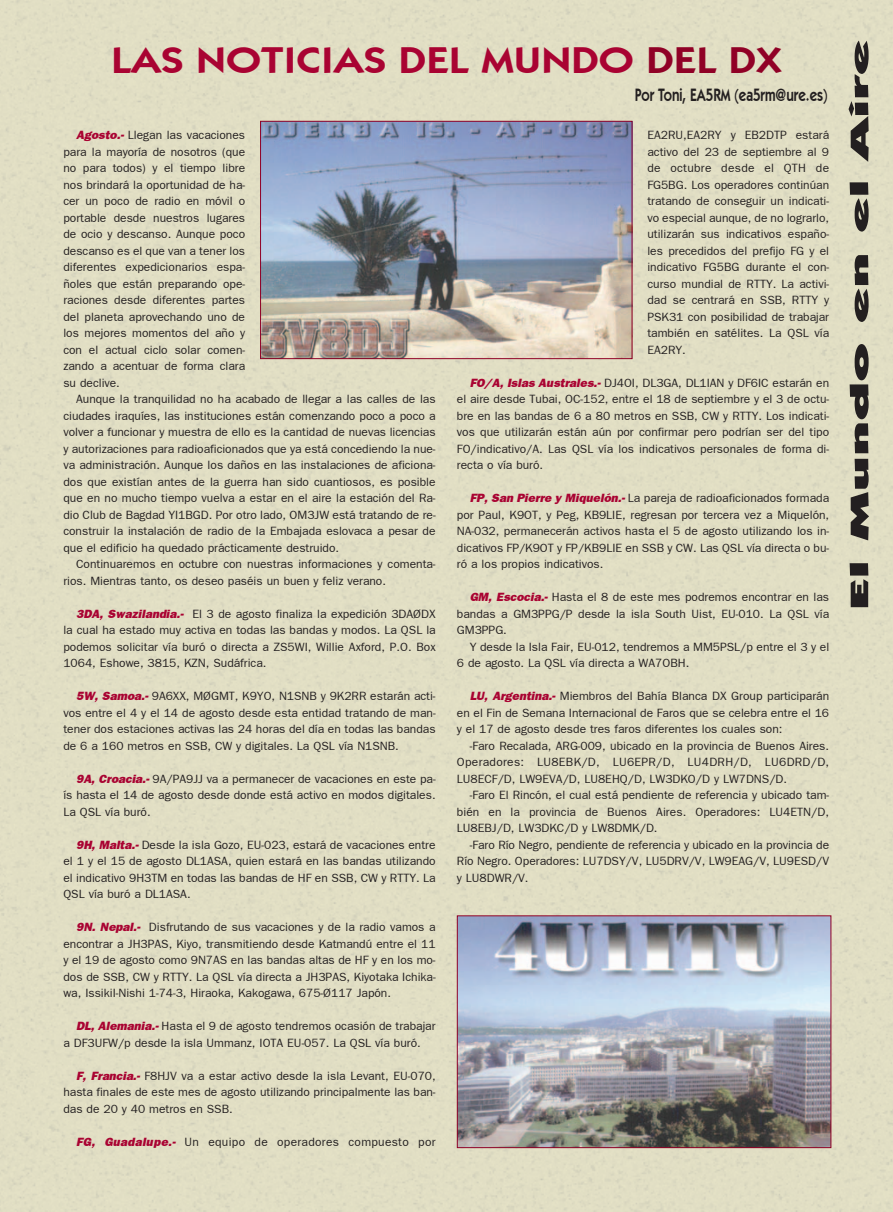
<style>
.page{position:relative;width:893px;height:1212px;background:#fff}
.page>*{position:absolute;margin:0;border:0;box-sizing:border-box;transform-origin:0 0}
.t1{font:600 37.5px "Itc Kabel";color:#a90332;scale:1.2 1}
.t2{font:900 25.5px "Itc Kabel";color:#231f20;scale:2.5 1}
.t3{font:600 18px "Itc Kabel";color:#231f20;scale:.75 1}
.t4{font:12px/16.5px "Franklin Gothic";color:#231f20;text-align:justify}
.t5{font:12px "Franklin Gothic";letter-spacing:.025em;color:#231f20}
.s1{color:#900126}
.s2{font-weight:800;font-style:italic;color:#a90332}
</style>
<div class="page">
<div style="left:0;top:0;width:892px;height:1212px;background:#e1dec4"></div>
<img style="left:459px;top:917px;width:370px;height:229px">
<div style="left:457px;top:915px;width:374px;height:233px;border:1px solid #900126"></div>
<img style="left:262px;top:123px;width:368px;height:234px">
<div style="left:260px;top:121px;width:372px;height:238px;border:1px solid #900126"></div>
<h1 class="t1" style="left:111px;top:45px;width:560px">LAS NOTICIAS DEL MUNDO <span class="s1">DEL DX</span></h1>
<h3 class="t3" style="left:634px;top:88px;width:259px">Por Toni, EA5RM (ea5rm@ure.es)</h3>
<p class="t4" style="left:63px;top:128px;width:183px;text-indent:13px"><span class="s2">Agosto.-</span> Llegan las vacaciones para la mayorÌa de nosotros (que no para todos) y el tiempo libre nos brindar· la oportunidad de ha&shy;cer un poco de radio en mÛvil o portable desde nuestros lugares de ocio y descanso. Aunque poco descanso es el que van a tener los diferentes expedicionarios espa-Òoles que est·n preparando ope&shy;raciones desde diferentes partes del planeta aprovechando uno de los mejores momentos del aÒo y con el actual ciclo solar comen&shy;zando a acentuar de forma clara su declive.</p>
<p class="t4" style="left:63px;top:392px;width:374px;text-indent:13px">Aunque la tranquilidad no ha acabado de llegar a las calles de las ciudades iraquÌes, las instituciones est·n comenzando poco a poco a volver a funcionar y muestra de ello es la cantidad de nuevas licencias y autorizaciones para radioaficionados que ya est· concediendo la nue&shy;va administraciÛn. Aunque los daÒos en las instalaciones de aficiona&shy;dos que existÌan antes de la guerra han sido cuantiosos, es posible que en no mucho tiempo vuelva a estar en el aire la estaciÛn del Ra&shy;dio Club de Bagdad YI1BGD. Por otro lado, OM3JW est· tratando de re&shy;construir la instalaciÛn de radio de la Embajada eslovaca a pesar de que el edificio ha quedado pr·cticamente destruido.</p>
<p class="t4" style="left:63px;top:557px;width:374px;text-indent:13px">Continuaremos en octubre con nuestras informaciones y comenta&shy;rios. Mientras tanto, os deseo pasÈis un buen y feliz verano.</p>
<p class="t4" style="left:63px;top:606px;width:374px;text-indent:13px"><span class="s2">3DA, Swazilandia.-</span> El 3 de agosto finaliza la expediciÛn 3DAÿDX la cual ha estado muy activa en todas las bandas y modos. La QSL la podemos solicitar vÌa burÛ o directa a ZS5WI, Willie Axford, P.O. Box 1064, Eshowe, 3815, KZN, Sud·frica.</p>
<p class="t4" style="left:63px;top:689px;width:374px;text-indent:13px"><span class="s2">5W, Samoa.-</span> 9A6XX, MÿGMT, K9YO, N1SNB y 9K2RR estar·n acti&shy;vos entre el 4 y el 14 de agosto desde esta entidad tratando de man&shy;tener dos estaciones activas las 24 horas del dÌa en todas las bandas de 6 a 160 metros en SSB, CW y digitales. La QSL vÌa N1SNB.</p>
<p class="t4" style="left:63px;top:771px;width:374px;text-indent:13px"><span class="s2">9A, Croacia.-</span> 9A/PA9JJ va a permanecer de vacaciones en este pa-Ìs hasta el 14 de agosto desde donde est· activo en modos digitales.<br>La QSL vÌa burÛ.</p>
<p class="t4" style="left:63px;top:837px;width:374px;text-indent:13px"><span class="s2">9H, Malta.-</span> Desde la isla Gozo, EU-023, estar· de vacaciones entre el 1 y el 15 de agosto DL1ASA, quien estar· en las bandas utilizando el indicativo 9H3TM en todas las bandas de HF en SSB, CW y RTTY. La QSL vÌa burÛ a DL1ASA.</p>
<p class="t4" style="left:63px;top:920px;width:374px;text-indent:13px"><span class="s2">9N. Nepal.-</span> Disfrutando de sus vacaciones y de la radio vamos a encontrar a JH3PAS, Kiyo, transmitiendo desde Katmand˙ entre el 11 y el 19 de agosto como 9N7AS en las bandas altas de HF y en los mo&shy;dos de SSB, CW y RTTY. La QSL vÌa directa a JH3PAS, Kiyotaka Ichika&shy;wa, IssikiI-Nishi 1-74-3, Hiraoka, Kakogawa, 675-ÿ117 JapÛn.</p>
<p class="t4" style="left:63px;top:1019px;width:374px;text-indent:13px"><span class="s2">DL, Alemania.-</span> Hasta el 9 de agosto tendremos ocasiÛn de trabajar a DF3UFW/p desde la isla Ummanz, IOTA EU-057. La QSL vÌa burÛ.</p>
<p class="t4" style="left:63px;top:1068px;width:374px;text-indent:13px"><span class="s2">F, Francia.-</span> F8HJV va a estar activo desde la isla Levant, EU-070, hasta finales de este mes de agosto utilizando principalmente las ban&shy;das de 20 y 40 metros en SSB.</p>
<p class="t5" style="left:76px;top:1137px;width:361px"><span class="s2">FG, Guadalupe.-</span> Un equipo de operadores compuesto por</p>
<p class="t4" style="left:647px;top:128px;width:183px">EA2RU,EA2RY y EB2DTP estar· activo del 23 de septiembre al 9 de octubre desde el QTH de FG5BG. Los operadores contin˙an tratando de conseguir un indicati&shy;vo especial aunque, de no lograrlo, utilizar·n sus indicativos espaÒo&shy;les precedidos del prefijo FG y el indicativo FG5BG durante el con&shy;curso mundial de RTTY. La activi&shy;dad se centrar· en SSB, RTTY y PSK31 con posibilidad de trabajar tambiÈn en satÈlites. La QSL vÌa EA2RY.</p>
<p class="t4" style="left:457px;top:375px;width:374px;text-indent:13px"><span class="s2">FO/A, Islas Australes.-</span> DJ4OI, DL3GA, DL1IAN y DF6IC estar·n en el aire desde Tubai, OC-152, entre el 18 de septiembre y el 3 de octu&shy;bre en las bandas de 6 a 80 metros en SSB, CW y RTTY. Los indicati&shy;vos que utilizar·n est·n a˙n por confirmar pero podrÌan ser del tipo FO/indicativo/A. Las QSL vÌa los indicativos personales de forma di&shy;recta o vÌa burÛ.</p>
<p class="t4" style="left:457px;top:491px;width:374px;text-indent:13px"><span class="s2">FP, San Pierre y MiquelÛn.-</span> La pareja de radioaficionados formada por Paul, K9OT, y Peg, KB9LIE, regresan por tercera vez a MiquelÛn, NA-032, permanecer·n activos hasta el 5 de agosto utilizando los in&shy;dicativos FP/K9OT y FP/KB9LIE en SSB y CW. Las QSL vÌa directa o bu&shy;rÛ a los propios indicativos.</p>
<p class="t4" style="left:457px;top:590px;width:374px;text-indent:13px"><span class="s2">GM, Escocia.-</span> Hasta el 8 de este mes podremos encontrar en las bandas a GM3PPG/P desde la isla South Uist, EU-010. La QSL vÌa GM3PPG.</p>
<p class="t4" style="left:457px;top:639px;width:374px;text-indent:13px">Y desde la Isla Fair, EU-012, tendremos a MM5PSL/p entre el 3 y el<br>6 de agosto. La QSL vÌa directa a WA7OBH.</p>
<p class="t4" style="left:457px;top:689px;width:374px;text-indent:13px"><span class="s2">LU, Argentina.-</span> Miembros del BahÌa Blanca DX Group participar·n en el Fin de Semana Internacional de Faros que se celebra entre el 16 y el 17 de agosto desde tres faros diferentes los cuales son:</p>
<p class="t4" style="left:457px;top:738px;width:374px;text-indent:13px">-Faro Recalada, ARG-009, ubicado en la provincia de Buenos Aires.<br>Operadores: LU8EBK/D, LU6EPR/D, LU4DRH/D, LU6DRD/D, LU8ECF/D, LW9EVA/D, LU8EHQ/D, LW3DKO/D y LW7DNS/D.</p>
<p class="t4" style="left:457px;top:788px;width:374px;text-indent:13px">-Faro El RincÛn, el cual est· pendiente de referencia y ubicado tam&shy;biÈn en la provincia de Buenos Aires. Operadores: LU4ETN/D, LU8EBJ/D, LW3DKC/D y LW8DMK/D.</p>
<p class="t4" style="left:457px;top:837px;width:374px;text-indent:13px">-Faro RÌo Negro, pendiente de referencia y ubicado en la provincia de RÌo Negro. Operadores: LU7DSY/V, LU5DRV/V, LW9EAG/V, LU9ESD/V y LU8DWR/V.</p>
<h2 class="t2" style="left:849px;top:610px;width:230px;rotate:-90deg">El Mundo en el Aire</h2>
</div>
